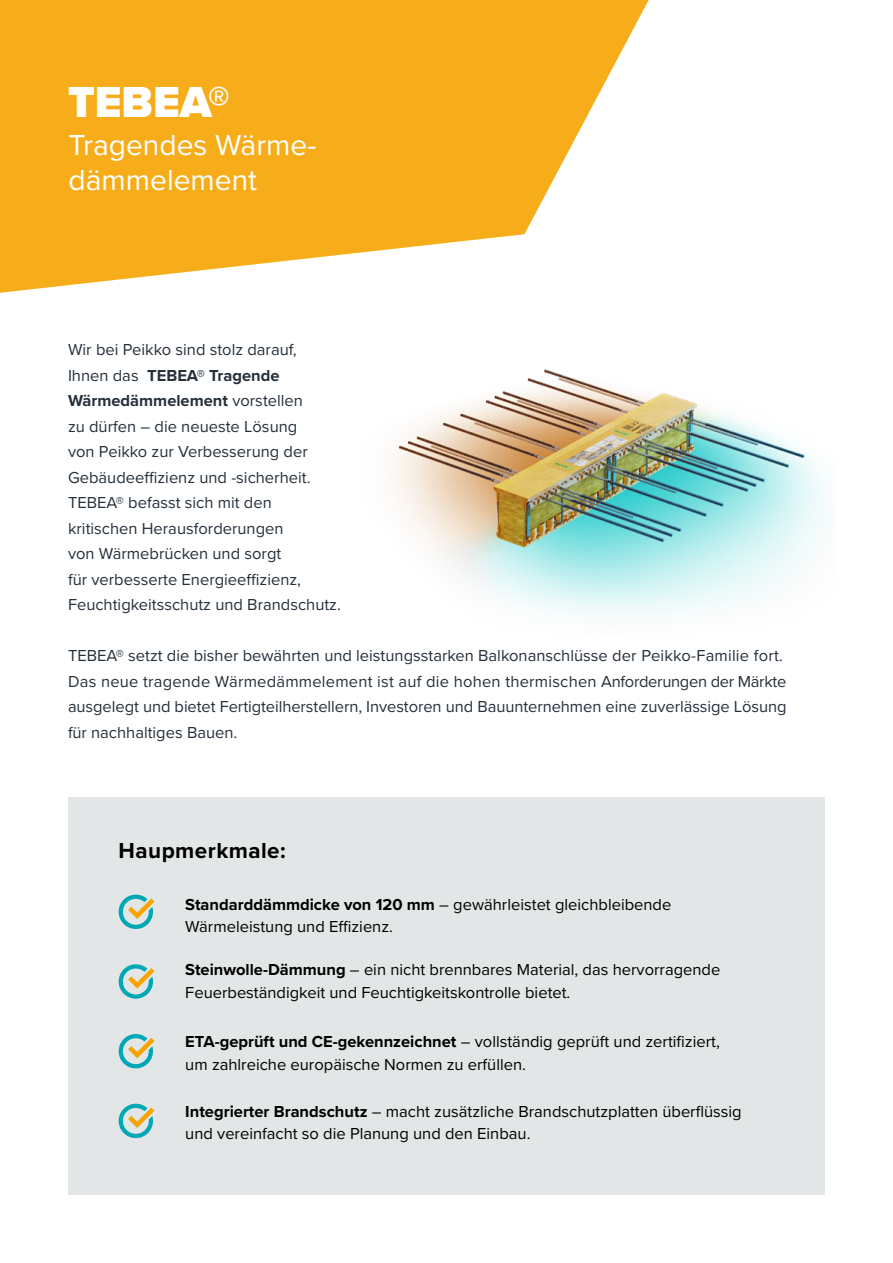
<style>
.page{position:relative;width:893px;height:1263px;background:#fff}
.page>*{position:absolute;margin:0;border:0;box-sizing:border-box;transform-origin:0 0}
.t1{font:900 45px "Proxima Nova";color:#fff}
.t2{font:30px/34.5px "Proxima Nova";color:#fff}
.t3{font:700 22.5px "Proxima Nova";letter-spacing:.02em;color:#000}
.t4{font:16.5px/25.5px "Proxima Nova";color:#25303b}
.t5{font:16.5px/22.5px "Proxima Nova";color:#000}
.s1{font-weight:700}
</style>
<div class="page">
<svg style="left:0;top:0;width:649px;height:293px;fill:#f7ad1a"></svg>
<div style="left:68px;top:797px;width:757px;height:398px;background:#e3e6e6"></div>
<svg style="left:119px;top:895px;width:36px;height:34px"></svg>
<svg style="left:119px;top:964px;width:36px;height:35px"></svg>
<svg style="left:119px;top:1034px;width:36px;height:34px"></svg>
<svg style="left:119px;top:1104px;width:36px;height:34px"></svg>
<img style="left:390px;top:369px;width:437px;height:248px">
<h1 class="t1" style="left:68px;top:69px;width:163px">TEBEA®</h1>
<h2 class="t2" style="left:69px;top:127px;width:249px">Tragendes Wärme&shy;dämmelement</h2>
<p class="t4" style="left:68px;top:336px;width:274px">Wir bei Peikko sind stolz darauf,<br>Ihnen das <span class="s1">TEBEA® Tragende<br>Wärmedämmelement</span> vorstellen<br>zu dürfen – die neueste Lösung<br>von Peikko zur Verbesserung der<br>Gebäudeeffizienz und -sicherheit.<br>TEBEA® befasst sich mit den kritischen Herausforderungen<br>von Wärmebrücken und sorgt<br>für verbesserte Energieeffizienz,<br>Feuchtigkeitsschutz und Brandschutz.</p>
<p class="t4" style="left:68px;top:642px;width:720px">TEBEA® setzt die bisher bewährten und leistungsstarken Balkonanschlüsse der Peikko-Familie fort.<br>Das neue tragende Wärmedämmelement ist auf die hohen thermischen Anforderungen der Märkte ausgelegt und bietet Fertigteilherstellern, Investoren und Bauunternehmen eine zuverlässige Lösung für nachhaltiges Bauen.</p>
<h3 class="t3" style="left:119px;top:833px;width:169px">Haupmerkmale:</h3>
<p class="t5" style="left:185px;top:892px;width:488px"><span class="s1">Standarddämmdicke von 120 mm</span> – gewährleistet gleichbleibende<br>Wärmeleistung und Effizienz.</p>
<p class="t5" style="left:185px;top:958px;width:536px"><span class="s1">Steinwolle-Dämmung</span> – ein nicht brennbares Material, das hervorragende<br>Feuerbeständigkeit und Feuchtigkeitskontrolle bietet.</p>
<p class="t5" style="left:185px;top:1029px;width:536px"><span class="s1">ETA-geprüft und CE-gekennzeichnet</span> – vollständig geprüft und zertifiziert, um zahlreiche europäische Normen zu erfüllen.</p>
<p class="t5" style="left:185px;top:1099px;width:558px"><span class="s1">Integrierter Brandschutz</span> – macht zusätzliche Brandschutzplatten überflüssig und vereinfacht so die Planung und den Einbau.</p>
</div>
